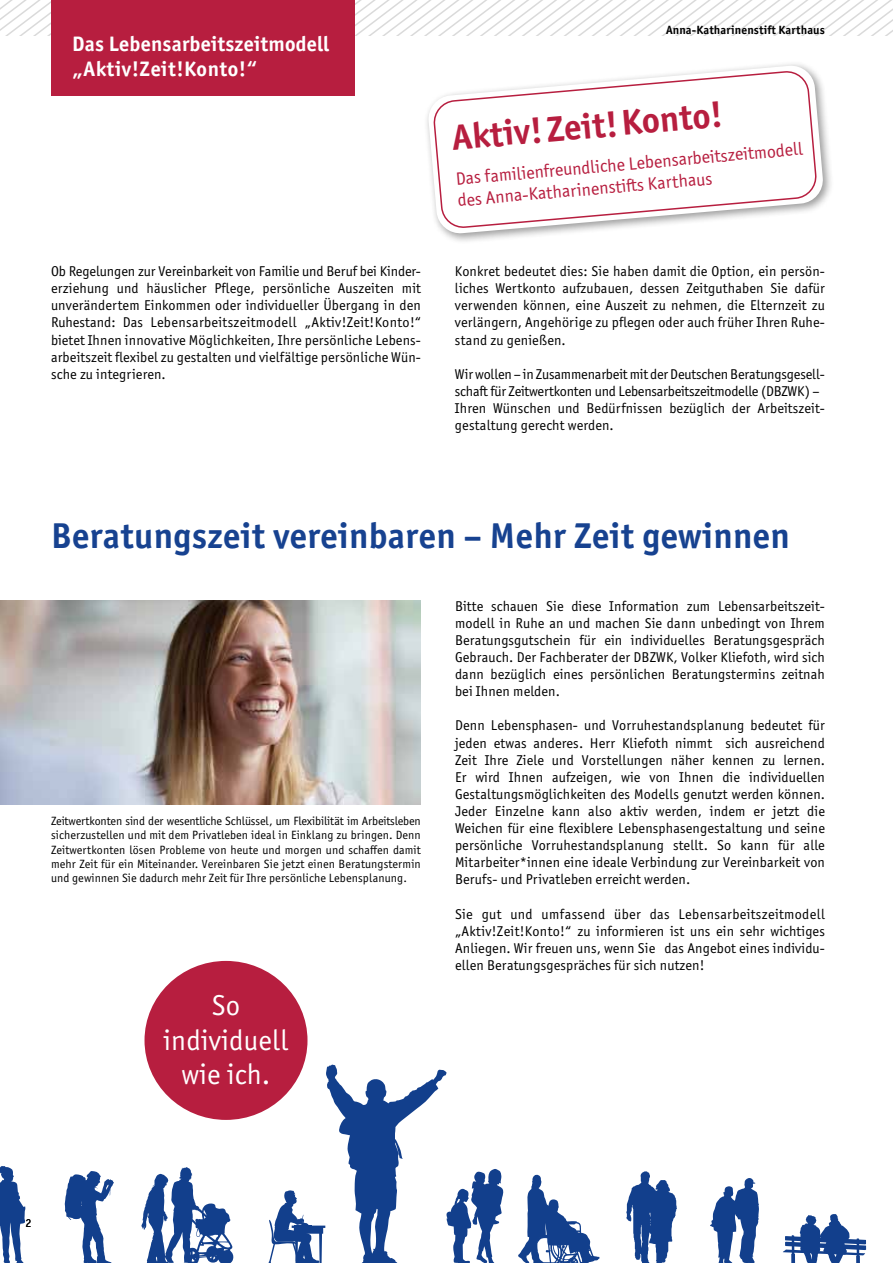
<style>
.page{position:relative;width:893px;height:1263px;background:#fff}
.page>*{position:absolute;margin:0;border:0;box-sizing:border-box;transform-origin:0 0}
.t1{font:700 36px "Officina Sans ITC Pro";letter-spacing:.01em;color:#174290}
.t2{font:700 36px "Officina Sans ITC Pro";color:#b71e3f}
.t3{font:28.8px/34.5px "Officina Sans ITC Pro";letter-spacing:.01em;color:#fff;text-align:center}
.t4{font:700 21px/25.2px "Officina Sans ITC Pro";letter-spacing:.01em;color:#fff}
.t5{font:18px/21.6px "Officina Sans ITC Pro";color:#b71e3f}
.t6{font:14.25px/17.1px "Officina Sans ITC Pro";letter-spacing:.01em;color:#000;text-align:justify}
.t7{font:14.25px/17.1px "Officina Sans ITC Pro";letter-spacing:-.01em;color:#000}
.t8{font:12px/14.4px "Officina Sans ITC Pro";letter-spacing:.01em;color:#000;text-align:justify}
.t9{font:700 12px "Officina Sans ITC Pro";letter-spacing:.01em;color:#000}
</style>
<div class="page">
<svg style="left:0;top:0;width:893px;height:35px"></svg>
<svg style="left:65px;top:1171px;width:49px;height:92px"></svg>
<svg style="left:0;top:1166px;width:26px;height:97px"></svg>
<svg style="left:518px;top:1174px;width:81px;height:89px"></svg>
<svg style="left:626px;top:1171px;width:51px;height:92px"></svg>
<svg style="left:141px;top:1167px;width:93px;height:96px"></svg>
<svg style="left:268px;top:1064px;width:236px;height:199px"></svg>
<svg style="left:783px;top:1214px;width:83px;height:49px"></svg>
<svg style="left:710px;top:1178px;width:49px;height:85px"></svg>
<img style="left:0;top:600px;width:421px;height:204px">
<div style="left:51px;top:0;width:304px;height:96px;background:#b71e3f"></div>
<div style="left:423px;top:61px;width:411px;height:183px;background:#000;opacity:.4"></div>
<svg style="left:427px;top:65px;width:397px;height:169px"></svg>
<svg style="left:433px;top:71px;width:384px;height:157px"></svg>
<div style="left:145px;top:961px;width:162px;height:159px;background:#b71e3f;border-radius:50%"></div>
<h3 class="t4" style="left:72px;top:31px;width:258px">Das Lebensarbeitszeitmodell „Aktiv!Zeit!Konto!“</h3>
<p class="t9" style="left:666px;top:23px;width:160px">Anna-Katharinenstift Karthaus</p>
<h1 class="t2" style="left:450px;top:115px;width:273px;rotate:-5deg">Aktiv!Zeit!Konto!</h1>
<p class="t5" style="left:455px;top:168px;width:350px;rotate:-5deg">Das familienfreundliche Lebensarbeitszeitmodell des Anna-Katharinenstifts Karthaus</p>
<p class="t6" style="left:51px;top:263px;width:371px">Ob Regelungen zur Vereinbarkeit von Familie und Beruf bei Kinder&shy;erziehung und häuslicher Pflege, persönliche Auszeiten mit unverändertem Einkommen oder individueller Übergang in den Ruhestand: Das Lebensarbeitszeitmodell „Aktiv!Zeit!Konto!“ bietet Ihnen innovative Möglichkeiten, Ihre persönliche Lebens&shy;arbeitszeit flexibel zu gestalten und vielfältige persönliche Wün&shy;sche zu integrieren.</p>
<p class="t6" style="left:455px;top:263px;width:371px">Konkret bedeutet dies: Sie haben damit die Option, ein persön&shy;liches Wertkonto aufzubauen, dessen Zeitguthaben Sie dafür verwenden können, eine Auszeit zu nehmen, die Elternzeit zu verlängern, Angehörige zu pflegen oder auch früher Ihren Ruhe&shy;stand zu genießen.</p>
<p class="t7" style="left:455px;top:365px;width:371px">Wir wollen – in Zusammenarbeit mit der Deutschen Beratungsgesell&shy;schaft für Zeitwertkonten und Lebensarbeitszeitmodelle (DBZWK) – Ihren Wünschen und Bedürfnissen bezüglich der Arbeitszeit&shy;gestaltung gerecht werden.</p>
<h1 class="t1" style="left:51px;top:513px;width:740px">Beratungszeit vereinbaren – Mehr Zeit gewinnen</h1>
<p class="t8" style="left:51px;top:813px;width:371px">Zeitwertkonten sind der wesentliche Schlüssel, um Flexibilität im Arbeitsleben sicherzustellen und mit dem Privatleben ideal in Einklang zu bringen. Denn Zeitwertkonten lösen Probleme von heute und morgen und schaffen damit mehr Zeit für ein Miteinander. Vereinbaren Sie jetzt einen Beratungstermin und gewinnen Sie dadurch mehr Zeit für Ihre persönliche Lebensplanung.</p>
<h2 class="t3" style="left:163px;top:988px;width:127px">So individuell wie ich.</h2>
<p class="t6" style="left:455px;top:597px;width:371px">Bitte schauen Sie diese Information zum Lebensarbeitszeit&shy;modell in Ruhe an und machen Sie dann unbedingt von Ihrem Beratungsgutschein für ein individuelles Beratungsgespräch Gebrauch. Der Fachberater der DBZWK, Volker Kliefoth, wird sich dann bezüglich eines persönlichen Beratungstermins zeitnah bei Ihnen melden.</p>
<p class="t6" style="left:455px;top:717px;width:371px">Denn Lebensphasen- und Vorruhestandsplanung bedeutet für jeden etwas anderes. Herr Kliefoth nimmt sich ausreichend Zeit Ihre Ziele und Vorstellungen näher kennen zu lernen.<br>Er wird Ihnen aufzeigen, wie von Ihnen die individuellen Gestaltungsmöglichkeiten des Modells genutzt werden können.<br>Jeder Einzelne kann also aktiv werden, indem er jetzt die Weichen für eine flexiblere Lebensphasengestaltung und seine persönliche Vorruhestandsplanung stellt. So kann für alle Mitarbeiter*innen eine ideale Verbindung zur Vereinbarkeit von Berufs- und Privatleben erreicht werden.</p>
<p class="t6" style="left:455px;top:905px;width:371px">Sie gut und umfassend über das Lebensarbeitszeitmodell „Aktiv!Zeit!Konto!“ zu informieren ist uns ein sehr wichtiges Anliegen. Wir freuen uns, wenn Sie das Angebot eines individu&shy;ellen Beratungsgespräches für sich nutzen!</p>
<p class="t8" style="left:26px;top:1216px;width:7px">2</p>
</div>
